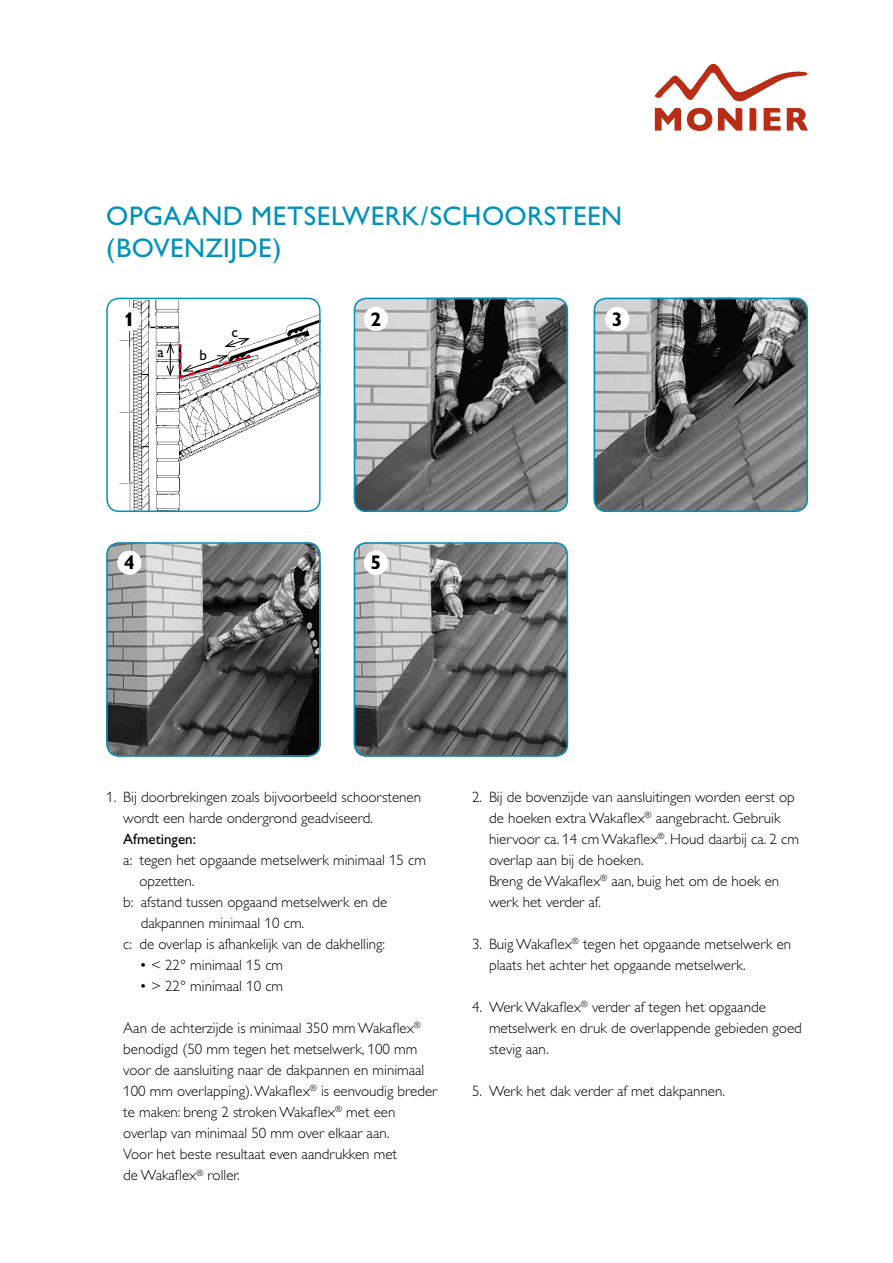
<style>
.page{position:relative;width:893px;height:1263px;background:#fff}
.page>*{position:absolute;margin:0;border:0;box-sizing:border-box;transform-origin:0 0}
.t1{font:27px/32.4px "Gill Alt One";letter-spacing:.015em;color:#0092bb}
.t2{font:700 19.65px "Gill Alt One";color:#000}
.t3{font:300 15px/21px "Gill Alt One";color:#000}
.t4{font:15px "Gill Alt One";color:#000}
</style>
<div class="page">
<img style="left:119px;top:298px;width:200px;height:214px">
<div style="left:106px;top:298px;width:215px;height:214px;border:2px solid #0092bb;border-radius:12px"></div>
<img style="left:109px;top:545px;width:209px;height:209px">
<div style="left:106px;top:542px;width:215px;height:215px;border:2px solid #0092bb;border-radius:12px"></div>
<img style="left:354px;top:542px;width:214px;height:215px">
<div style="left:354px;top:542px;width:214px;height:215px;border:2px solid #0092bb;border-radius:12px"></div>
<img style="left:594px;top:298px;width:214px;height:214px">
<div style="left:594px;top:298px;width:214px;height:214px;border:2px solid #0092bb;border-radius:12px"></div>
<img style="left:354px;top:298px;width:214px;height:214px">
<div style="left:354px;top:298px;width:214px;height:214px;border:2px solid #0092bb;border-radius:12px"></div>
<svg style="left:687px;top:108px;width:25px;height:23px"></svg>
<svg style="left:718px;top:108px;width:24px;height:23px"></svg>
<svg style="left:749px;top:108px;width:7px;height:23px"></svg>
<svg style="left:655px;top:108px;width:26px;height:23px"></svg>
<svg style="left:764px;top:108px;width:17px;height:23px"></svg>
<svg style="left:787px;top:108px;width:21px;height:23px"></svg>
<svg style="left:655px;top:64px;width:152px;height:37px"></svg>
<div style="left:117px;top:307px;width:24px;height:24px;background:#fff;border-radius:50%"></div>
<div style="left:117px;top:551px;width:24px;height:24px;background:#fff;border-radius:50%"></div>
<div style="left:364px;top:307px;width:24px;height:24px;background:#fff;border-radius:50%"></div>
<div style="left:364px;top:551px;width:24px;height:24px;background:#fff;border-radius:50%"></div>
<div style="left:605px;top:307px;width:24px;height:24px;background:#fff;border-radius:50%"></div>
<svg style="left:166px;top:338px;width:86px;height:42px"></svg>
<h1 class="t1" style="left:106px;top:199px;width:517px">OPGAAND METSELWERK/SCHOORSTEEN (BOVENZIJD E)</h1>
<h2 class="t2" style="left:124px;top:307px;width:12px">1</h2>
<p class="t4" style="left:157px;top:343px;width:8px">A</p>
<p class="t4" style="left:199px;top:346px;width:9px">B</p>
<p class="t4" style="left:231px;top:323px;width:8px">C</p>
<h2 class="t2" style="left:124px;top:551px;width:12px">4</h2>
<h2 class="t2" style="left:371px;top:307px;width:12px">2</h2>
<h2 class="t2" style="left:371px;top:551px;width:12px">5</h2>
<h2 class="t2" style="left:612px;top:307px;width:12px">3</h2>
<p class="t3" style="left:123px;top:787px;width:299px;text-indent:-17px">1. Bij doorbrekingen zoals bijvoorbeeld schoorstenen wordt een harde ondergrond geadviseerd.</p>
<p class="t4" style="left:123px;top:831px;width:74px">AFMETINGEN:</p>
<p class="t3" style="left:123px;top:850px;width:304px">a: tegen het opgaande metselwerk minimaal 15 cm</p>
<p class="t3" style="left:140px;top:871px;width:56px">opzetten.</p>
<p class="t3" style="left:123px;top:892px;width:265px">b: afstand tussen opgaand metselwerk en de</p>
<p class="t3" style="left:141px;top:913px;width:165px">dakpannen minimaal 10 cm.</p>
<p class="t3" style="left:123px;top:934px;width:263px">c: de overlap is afhankelijk van de dakhelling:</p>
<p class="t3" style="left:139px;top:955px;width:145px">• &lt; 22° minimaal 15 cm</p>
<p class="t3" style="left:139px;top:976px;width:145px">• &gt; 22° minimaal 10 cm</p>
<p class="t3" style="left:123px;top:1018px;width:315px">Aan de achterzijde is minimaal 350 mm Wakaflex<sup>® </sup>benodigd (50 mm tegen het metselwerk, 100 mm voor de aansluiting naar de dakpannen en minimaal 100 mm overlapping).Wakaflex<sup>®</sup> is eenvoudig breder te maken: breng 2 stroken Wakaflex<sup>®</sup> met een overlap van minimaal 50 mm over elkaar aan.<br>Voor het beste resultaat even aandrukken met<br>de Wakaflex<sup>®</sup> roller.</p>
<p class="t3" style="left:489px;top:787px;width:311px;text-indent:-17px">2. Bij de bovenzijde van aansluitingen worden eerst op de hoeken extra Wakaflex<sup>®</sup> aangebracht. Gebruik hiervoor ca. 14 cm Wakaflex<sup>®</sup>. Houd daarbij ca. 2 cm overlap aan bij de hoeken.<br>Breng de Wakaflex<sup>®</sup> aan, buig het om de hoek en werk het verder af.</p>
<p class="t3" style="left:489px;top:934px;width:304px;text-indent:-17px">3. Buig Wakaflex<sup>®</sup> tegen het opgaande metselwerk en plaats het achter het opgaande metselwerk.</p>
<p class="t3" style="left:489px;top:997px;width:314px;text-indent:-17px">4. Werk Wakaflex<sup>®</sup> verder af tegen het opgaande metselwerk en druk de overlappende gebieden goed stevig aan.</p>
<p class="t3" style="left:472px;top:1081px;width:255px">5. Werk het dak verder af met dakpannen.</p>
</div>
